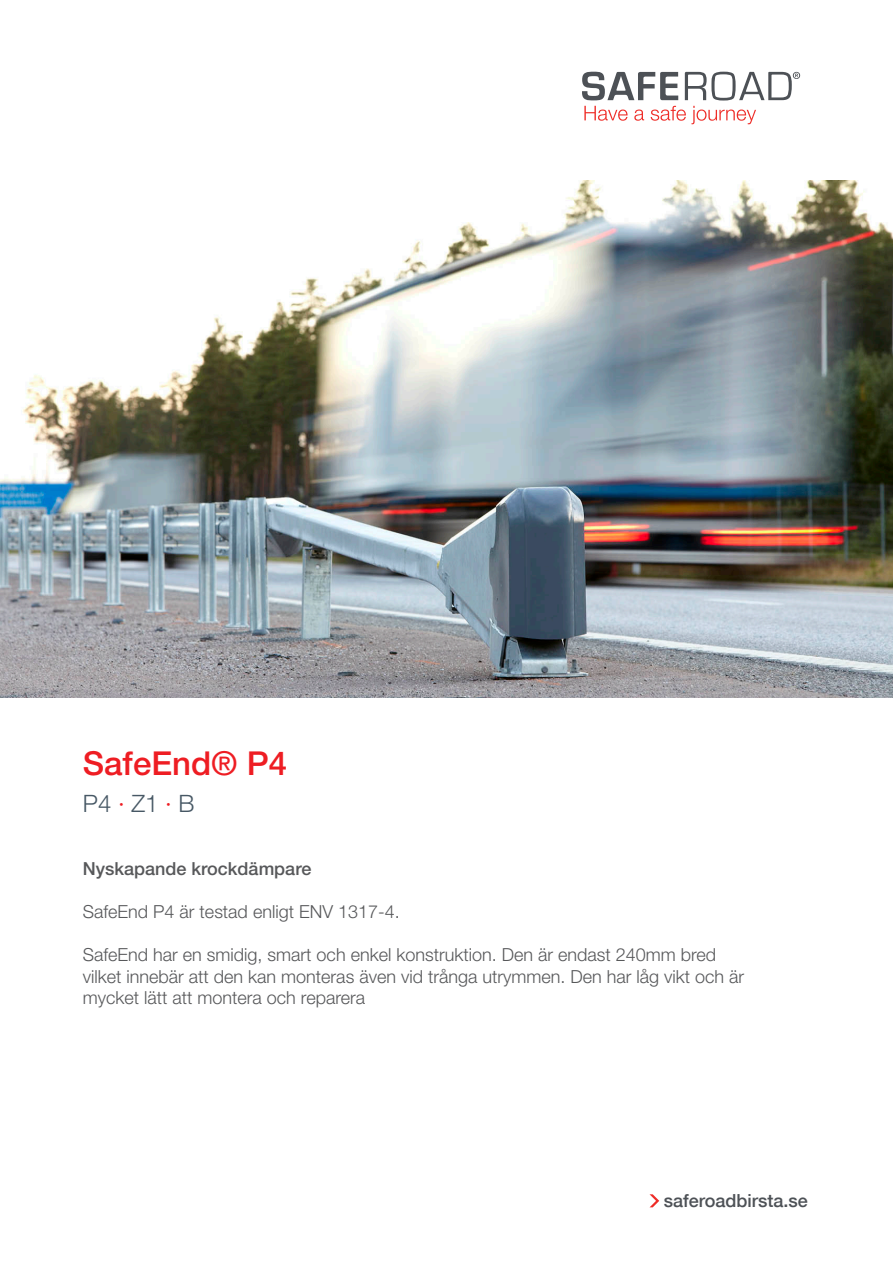
<style>
.page{position:relative;width:893px;height:1263px;background:#fff}
.page>*{position:absolute;margin:0;border:0;box-sizing:border-box;transform-origin:0 0}
.t1{font:500 33px "Helvetica Neue LT Pro";color:#ee1d23}
.t2{font:300 24px "Helvetica Neue LT Pro";color:#475865}
.t3{font:300 18px "Helvetica Neue LT Pro";color:#57585a}
.t4{font:500 18px "Helvetica Neue LT Pro";color:#57585a}
.t5{font:500 18px "Helvetica Neue LT Com";color:#4d5156}
.s1{color:#ee1d23}
</style>
<div class="page">
<svg style="left:649px;top:1194px;width:10px;height:13px"></svg>
<svg style="left:582px;top:72px;width:218px;height:52px"></svg>
<img style="left:0;top:181px;width:893px;height:516px">
<p class="t1" style="left:83px;top:744px;width:206px">SafeEnd® P4</p>
<p class="t2" style="left:83px;top:789px;width:113px">P4 <span class="s1">∙</span> Z1 <span class="s1">∙</span> B</p>
<p class="t4" style="left:83px;top:857px;width:230px">Nyskapande krockdämpare</p>
<p class="t3" style="left:83px;top:900px;width:318px">SafeEnd P4 är testad enligt ENV 1317-4.</p>
<p class="t3" style="left:83px;top:944px;width:635px">SafeEnd har en smidig, smart och enkel konstruktion. Den är endast 240mm bred</p>
<p class="t3" style="left:83px;top:965px;width:663px">vilket innebär att den kan monteras även vid trånga utrymmen. Den har låg vikt och är</p>
<p class="t3" style="left:83px;top:987px;width:284px">mycket lätt att montera och reparera</p>
<p class="t5" style="left:664px;top:1190px;width:146px">saferoadbirsta.se</p>
</div>
